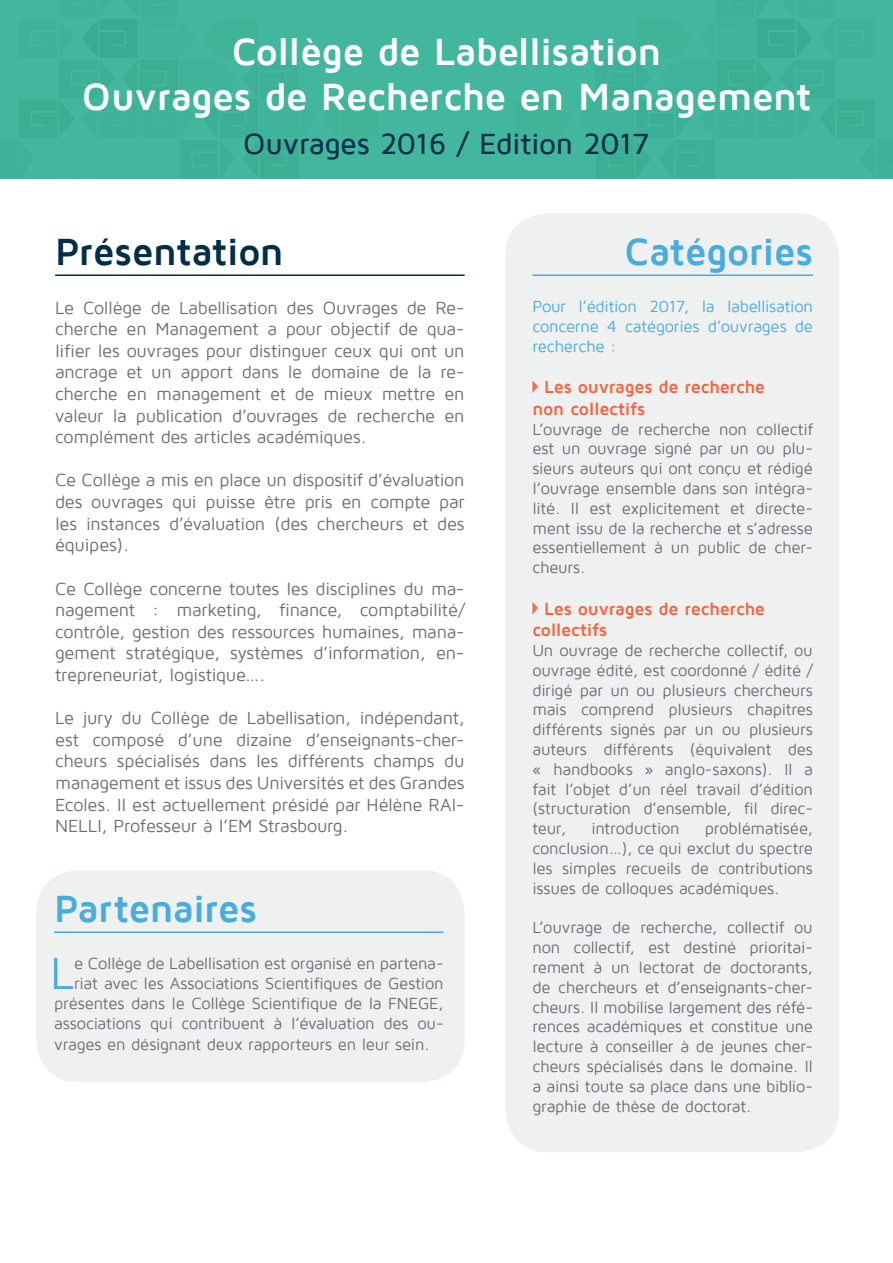
<style>
.page{position:relative;width:893px;height:1263px;background:#fff}
.page>*{position:absolute;margin:0;border:0;box-sizing:border-box;transform-origin:0 0}
.t1{font:46.2px "Maven Pro";color:#48ace0}
.t2{font:700 39px "Maven Pro";letter-spacing:-.015em;color:#fff}
.t3{font:700 39px "Maven Pro";letter-spacing:-.01em;color:#48ace0}
.t4{font:700 39px "Maven Pro";letter-spacing:-.015em;color:#032e49}
.t5{font:500 30px "Maven Pro";letter-spacing:-.015em;color:#032e49}
.t6{font:18px/21.6px "Maven Pro";letter-spacing:-.015em;color:#6c6d70;text-align:justify}
.t7{font:700 18px "Maven Pro";letter-spacing:-.015em;color:#f26743}
.t8{font:16.5px/19.8px "Maven Pro";letter-spacing:-.015em;color:#6c6d70;text-align:justify}
.t9{font:16.5px/19.8px "Maven Pro";letter-spacing:-.015em;color:#48ace0;text-align:justify}
</style>
<div class="page">
<img style="left:0;top:0;width:893px;height:179px">
<div style="left:505px;top:213px;width:334px;height:939px;background:#eff0f0;border-radius:43px"></div>
<div style="left:36px;top:870px;width:429px;height:212px;background:#eff0f0;border-radius:43px"></div>
<hr style="left:55px;top:274px;width:410px;height:2px;background:#032e49">
<hr style="left:532px;top:274px;width:281px;height:2px;background:#48ace0">
<svg style="left:532px;top:380px;width:6px;height:13px"></svg>
<svg style="left:532px;top:602px;width:6px;height:13px"></svg>
<hr style="left:54px;top:931px;width:390px;height:2px;background:#48ace0">
<p class="t2" style="left:232px;top:31px;width:432px">Collège de Labellisation</p>
<p class="t2" style="left:82px;top:76px;width:731px">Ouvrages de Recherche en Management</p>
<p class="t5" style="left:243px;top:128px;width:408px">Ouvrages 2016 / Edition 2017</p>
<p class="t4" style="left:55px;top:231px;width:231px">Présentation</p>
<p class="t6" style="left:55px;top:297px;width:411px">Le Collège de Labellisation des Ouvrages de Re&shy;cherche en Management a pour objectif de qua&shy;lifier les ouvrages pour distinguer ceux qui ont un ancrage et un apport dans le domaine de la re&shy;cherche en management et de mieux mettre en valeur la publication d’ouvrages de recherche en complément des articles académiques.</p>
<p class="t6" style="left:55px;top:470px;width:411px">Ce Collège a mis en place un dispositif d’évaluation des ouvrages qui puisse être pris en compte par les instances d’évaluation (des chercheurs et des équipes).</p>
<p class="t6" style="left:55px;top:578px;width:412px">Ce Collège concerne toutes les disciplines du ma&shy;nagement : marketing, finance, comptabilité/ contrôle, gestion des ressources humaines, mana&shy;gement stratégique, systèmes d’information, en&shy;trepreneuriat, logistique….</p>
<p class="t6" style="left:55px;top:707px;width:411px">Le jury du Collège de Labellisation, indépendant, est composé d’une dizaine d’enseignants-cher&shy;cheurs spécialisés dans les différents champs du management et issus des Universités et des Grandes Ecoles. Il est actuellement présidé par Hélène RAI-NELLI, Professeur à l’EM Strasbourg.</p>
<p class="t3" style="left:54px;top:888px;width:204px">Partenaires</p>
<p class="t1" style="left:50px;top:949px;width:26px">L</p>
<p class="t8" style="left:54px;top:954px;width:391px;text-align:right">e Collège de Labellisation est organisé en partena&shy;riat avec les Associations Scientifiques de Gestion présentes dans le Collège Scientifique de la FNEGE, associations qui contribuent à l’évaluation des ou-</p>
<p class="t8" style="left:54px;top:1035px;width:377px">vrages en désignant deux rapporteurs en leur sein.</p>
<p class="t3" style="left:625px;top:231px;width:190px">Catégories</p>
<p class="t9" style="left:532px;top:297px;width:282px">Pour l’édition 2017, la labellisation concerne 4 catégories d’ouvrages de recherche :</p>
<p class="t7" style="left:544px;top:378px;width:222px">Les ouvrages de recherche</p>
<p class="t7" style="left:532px;top:399px;width:114px">non collectifs</p>
<p class="t8" style="left:532px;top:419px;width:282px">L’ouvrage de recherche non collectif est un ouvrage signé par un ou plu&shy;sieurs auteurs qui ont conçu et rédigé l’ouvrage ensemble dans son intégra&shy;lité. Il est explicitement et directe&shy;ment issu de la recherche et s’adresse essentiellement à un public de cher&shy;cheurs.</p>
<p class="t7" style="left:544px;top:599px;width:222px">Les ouvrages de recherche</p>
<p class="t7" style="left:532px;top:621px;width:76px">collectifs</p>
<p class="t8" style="left:532px;top:641px;width:282px">Un ouvrage de recherche collectif, ou ouvrage édité, est coordonné / édité / dirigé par un ou plusieurs chercheurs mais comprend plusieurs chapitres différents signés par un ou plusieurs auteurs différents (équivalent des « handbooks » anglo-saxons). Il a fait l’objet d’un réel travail d’édition (structuration d’ensemble, fil direc&shy;teur,</p>
<p class="t8" style="left:532px;top:819px;width:282px;text-indent:172px">problématisée, conclusion…), ce qui exclut du spectre les simples recueils de contributions issues de colloques académiques.</p>
<p class="t8" style="left:532px;top:918px;width:282px">L’ouvrage de recherche, collectif ou non collectif, est destiné prioritai&shy;rement à un lectorat de doctorants, de chercheurs et d’enseignants-cher&shy;cheurs. Il mobilise largement des réfé&shy;rences académiques et constitue une lecture à conseiller à de jeunes cher&shy;cheurs spécialisés dans le domaine. Il a ainsi toute sa place dans une biblio&shy;graphie de thèse de doctorat.</p>
<p class="t8" style="left:591px;top:819px;width:90px">introduction</p>
</div>
